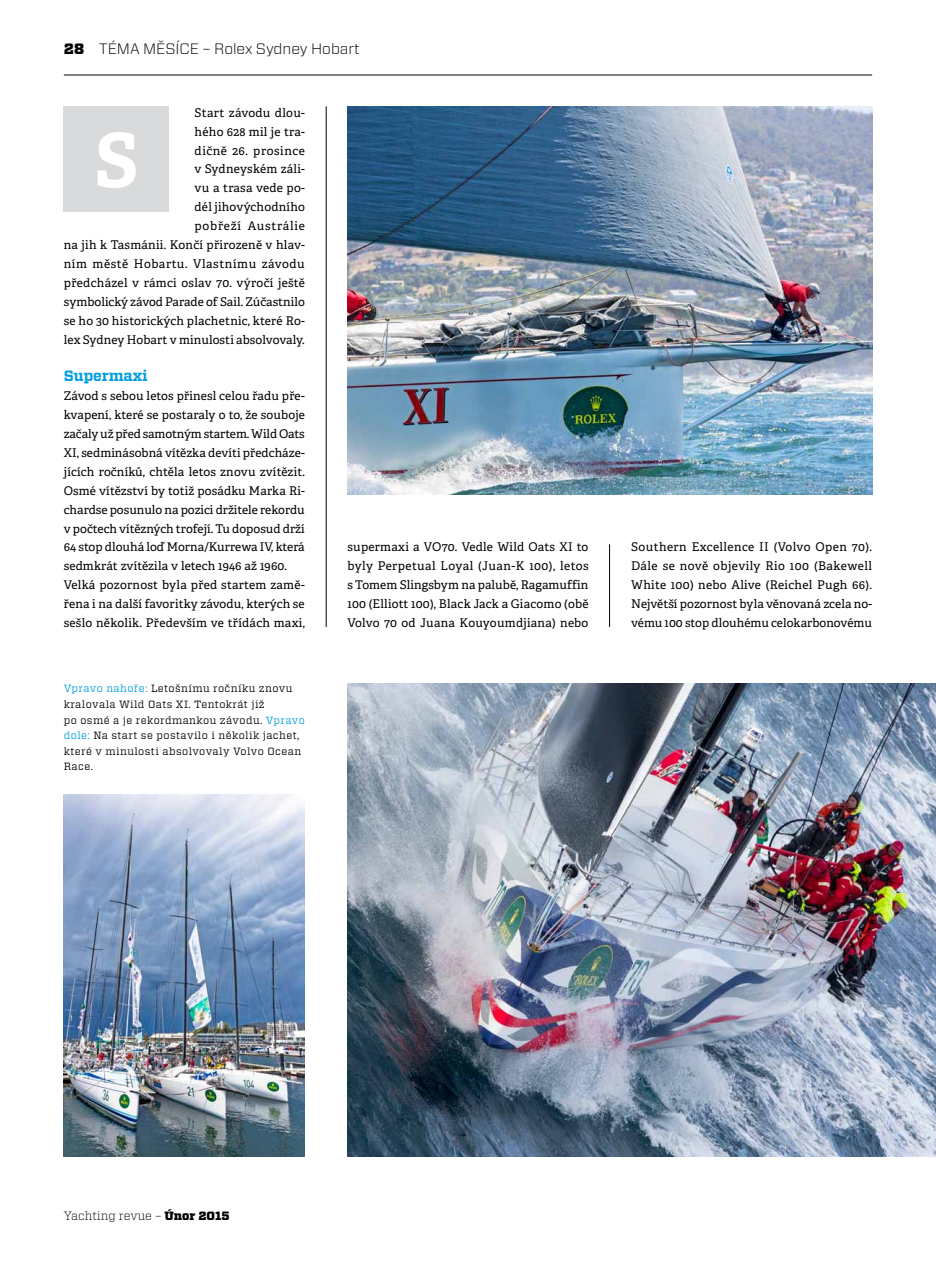
<style>
.page{position:relative;width:936px;height:1263px;background:#fff}
.page>*{position:absolute;margin:0;border:0;box-sizing:border-box;transform-origin:0 0}
.t1{font:700 75px "Adelle";color:#fff}
.t2{font:300 15px "Vitesse Sans";color:#000}
.t3{font:700 15px "Vitesse";color:#009ee0}
.t4{font:12px/18.9px "Adelle";letter-spacing:.01em;color:#000;text-align:justify}
.t5{font:300 12px "Vitesse";color:#000}
.t6{font:10.5px/15.6px "Vitesse";letter-spacing:.04em;color:#000}
.s1{font-family:"Vitesse";font-weight:900}
.s2{color:#009ee0}
.s3{font-weight:900}
</style>
<div class="page">
<hr style="left:64px;top:75px;width:808px;height:1px;background:#000">
<div style="left:64px;top:106px;width:105px;height:106px;background:#d9dadb"></div>
<img style="left:64px;top:795px;width:241px;height:361px">
<img style="left:347px;top:684px;width:588px;height:472px">
<img style="left:347px;top:106px;width:525px;height:389px">
<hr style="left:326px;top:106px;width:1px;height:521px;background:#000">
<hr style="left:609px;top:544px;width:1px;height:83px;background:#000">
<p class="t2" style="left:64px;top:38px;width:297px"><span class="s1">28</span> TÉMA MĚSÍCE – Rolex Sydney Hobart</p>
<p class="t4" style="left:64px;top:103px;width:243px;text-align:right">Start závodu dlou-<br>hého 628 mil je tra-<br>dičně 26. prosince<br>v Sydneyském záli-<br>vu a trasa vede po-<br>dél jihovýchodního<br>pobřeží Austrálie<br>na jih k Tasmánii. Končí přirozeně v hlav&shy;ním městě Hobartu. Vlastnímu závodu předcházel v rámci oslav 70. výročí ještě symbolický závod Parade of Sail. Zúčastnilo se ho 30 historických plachetnic, které Ro&shy;lex Sydney Hobart v minulosti absolvovaly.</p>
<p class="t3" style="left:64px;top:366px;width:85px">Supermaxi</p>
<p class="t4" style="left:64px;top:387px;width:243px;text-align:left">Závod s sebou letos přinesl celou řadu pře&shy;kvapení, které se postaraly o to, že souboje začaly už před samotným startem. Wild Oats XI, sedminásobná vítězka devíti předcháze&shy;jících ročníků, chtěla letos znovu zvítězit.<br>Osmé vítězství by totiž posádku Marka Ri&shy;chardse posunulo na pozici držitele rekordu v počtech vítězných trofejí. Tu doposud drží 64 stop dlouhá loď Morna/Kurrewa IV, která sedmkrát zvítězila v letech 1946 až 1960.<br>Velká pozornost byla před startem zamě&shy;řena i na další favoritky závodu, kterých se sešlo několik. Především ve třídách maxi,</p>
<h1 class="t1" style="left:94px;top:113px;width:46px">S</h1>
<p class="t6" style="left:64px;top:680px;width:242px"><span class="s2">Vpravo nahoře:</span> Letošnímu ročníku znovu kralovala Wild Oats XI. Tentokrát již<br>po osmé a je rekordmankou závodu. <span class="s2">Vpravo dole:</span> Na start se postavilo i několik jachet, které v minulosti absolvovaly Volvo Ocean Race.</p>
<p class="t4" style="left:347px;top:538px;width:242px">supermaxi a VO70. Vedle Wild Oats XI to byly Perpetual Loyal (Juan-K 100), letos s Tomem Slingsbym na palubě, Ragamuffin 100 (Elliott 100), Black Jack a Giacomo (obě Volvo 70 od Juana Kouyoumdjiana) nebo</p>
<p class="t4" style="left:631px;top:538px;width:242px">Southern Excellence II (Volvo Open 70).<br>Dále se nově objevily Rio 100 (Bakewell White 100) nebo Alive (Reichel Pugh 66).<br>Největší pozornost byla věnovaná zcela no&shy;vému 100 stop dlouhému celokarbonovému</p>
<p class="t5" style="left:64px;top:1208px;width:167px">Yachting revue – <span class="s3">Únor 2015</span></p>
</div>
